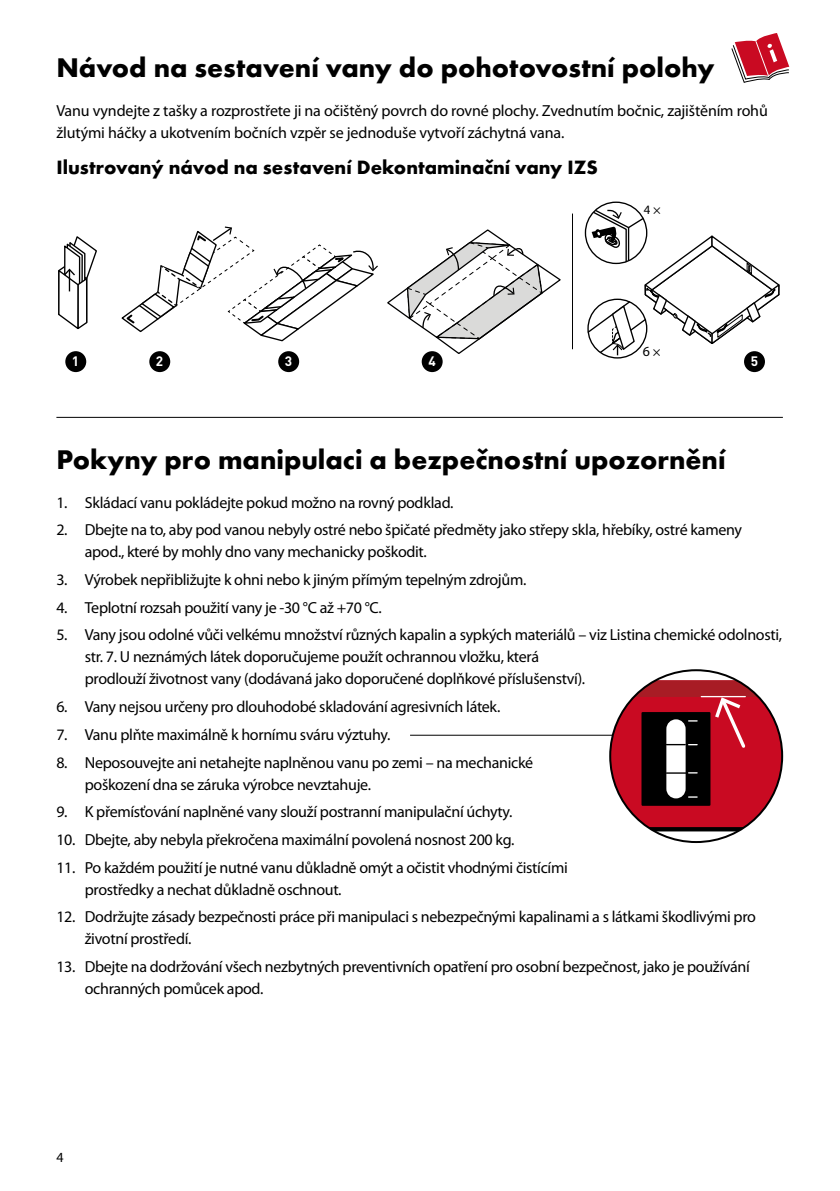
<style>
.page{position:relative;width:840px;height:1191px;background:#fff}
.page>*{position:absolute;margin:0;border:0;box-sizing:border-box;transform-origin:0 0}
._2021_H2{font:700 28px "Futura TOT";color:#000}
._2021_H3{font:700 20px "Futura TOT";color:#000}
._2021_text{font:16px/22px "Myriad Pro";letter-spacing:-.02em;color:#000}
.t1{font:14px "Myriad Pro";color:#000}
.t2{font:700 13.6px "DINCS";color:#fff}
.t3{font:12.8px "Myriad Pro";color:#000}
.s1{font-size:13.2px}
</style>
<div class="page">
<hr style="left:56px;top:417px;width:726px;height:1px;background:#000">
<div style="left:421px;top:351px;width:21px;height:21px;background:#000;border-radius:50%"></div>
<svg style="left:58px;top:236px;width:39px;height:94px"></svg>
<svg style="left:585px;top:202px;width:61px;height:61px"></svg>
<div style="left:65px;top:351px;width:21px;height:21px;background:#000;border-radius:50%"></div>
<div style="left:149px;top:351px;width:21px;height:21px;background:#000;border-radius:50%"></div>
<div style="left:278px;top:351px;width:21px;height:21px;background:#000;border-radius:50%"></div>
<div style="left:743px;top:351px;width:21px;height:21px;background:#000;border-radius:50%"></div>
<hr style="left:572px;top:214px;width:1px;height:135px;background:#000">
<svg style="left:387px;top:229px;width:174px;height:126px"></svg>
<svg style="left:586px;top:209px;width:193px;height:146px"></svg>
<svg style="left:121px;top:226px;width:257px;height:116px"></svg>
<svg style="left:731px;top:33px;width:58px;height:50px"></svg>
<hr style="left:410px;top:734px;width:227px;height:1px;background:#000">
<svg style="left:610px;top:670px;width:171px;height:172px"></svg>
<svg style="left:610px;top:680px;width:171px;height:147px"></svg>
<svg style="left:646px;top:827px;width:101px;height:4px"></svg>
<p class="_2021_H2" style="left:56px;top:51px;width:659px">Návod na sestavení vany do pohotovostní polohy</p>
<p class="_2021_text" style="left:56px;top:100px;width:712px">Vanu vyndejte z tašky a rozprostřete ji na očištěný povrch do rovné plochy. Zvednutím bočnic, zajištěním rohů žlutými háčky a ukotvením bočních vzpěr se jednoduše vytvoří záchytná vana.</p>
<p class="_2021_H3" style="left:56px;top:154px;width:542px">Ilustrovaný návod na sestavení Dekontaminační vany IZS</p>
<p class="t3" style="left:643px;top:201px;width:18px">4 ×</p>
<p class="t1" style="left:642px;top:343px;width:19px">6<span class="s1">×</span></p>
<p class="t2" style="left:72px;top:352px;width:9px">1</p>
<p class="t2" style="left:156px;top:352px;width:9px">2</p>
<p class="t2" style="left:285px;top:352px;width:9px">3</p>
<p class="t2" style="left:750px;top:352px;width:9px">5</p>
<p class="t2" style="left:428px;top:352px;width:9px">4</p>
<p class="_2021_H2" style="left:56px;top:442px;width:670px">Pokyny pro manipulaci a bezpečnostní upozornění</p>
<p class="_2021_text" style="left:56px;top:491px;width:398px">1. Skládací vanu pokládejte pokud možno na rovný podklad.</p>
<p class="_2021_text" style="left:85px;top:519px;width:658px;text-indent:-28px">2. Dbejte na to, aby pod vanou nebyly ostré nebo špičaté předměty jako střepy skla, hřebíky, ostré kameny apod., které by mohly dno vany mechanicky poškodit.</p>
<p class="_2021_text" style="left:56px;top:568px;width:471px">3. Výrobek nepřibližujte k ohni nebo k jiným přímým tepelným zdrojům.</p>
<p class="_2021_text" style="left:56px;top:596px;width:327px">4. Teplotní rozsah použití vany je -30 °C až +70 °C.</p>
<p class="_2021_text" style="left:85px;top:624px;width:698px;text-indent:-28px">5. Vany jsou odolné vůči velkému množství různých kapalin a sypkých materiálů – viz Listina chemické odolnosti, str. 7. U neznámých látek doporučujeme použít ochrannou vložku, která<br>prodlouží životnost vany (dodávaná jako doporučené doplňkové příslušenství).</p>
<p class="_2021_text" style="left:56px;top:695px;width:445px">6. Vany nejsou určeny pro dlouhodobé skladování agresivních látek.</p>
<p class="_2021_text" style="left:56px;top:723px;width:335px">7. Vanu plňte maximálně k hornímu sváru výztuhy.</p>
<p class="_2021_text" style="left:85px;top:751px;width:449px;text-indent:-28px">8. Neposouvejte ani netahejte naplněnou vanu po zemi – na mechanické poškození dna se záruka výrobce nevztahuje.</p>
<p class="_2021_text" style="left:56px;top:800px;width:457px">9. K přemísťování naplněné vany slouží postranní manipulační úchyty.</p>
<p class="_2021_text" style="left:56px;top:828px;width:459px">10. Dbejte, aby nebyla překročena maximální povolená nosnost 200 kg.</p>
<p class="_2021_text" style="left:85px;top:856px;width:484px;text-indent:-28px">11. Po každém použití je nutné vanu důkladně omýt a očistit vhodnými čistícími prostředky a nechat důkladně oschnout.</p>
<p class="_2021_text" style="left:85px;top:905px;width:672px;text-indent:-28px">12. Dodržujte zásady bezpečnosti práce při manipulaci s nebezpečnými kapalinami a s látkami škodlivými pro životní prostředí.</p>
<p class="_2021_text" style="left:85px;top:955px;width:666px;text-indent:-28px">13. Dbejte na dodržování všech nezbytných preventivních opatření pro osobní bezpečnost, jako je používání ochranných pomůcek apod.</p>
<p class="t1" style="left:56px;top:1148px;width:9px">4</p>
</div>
